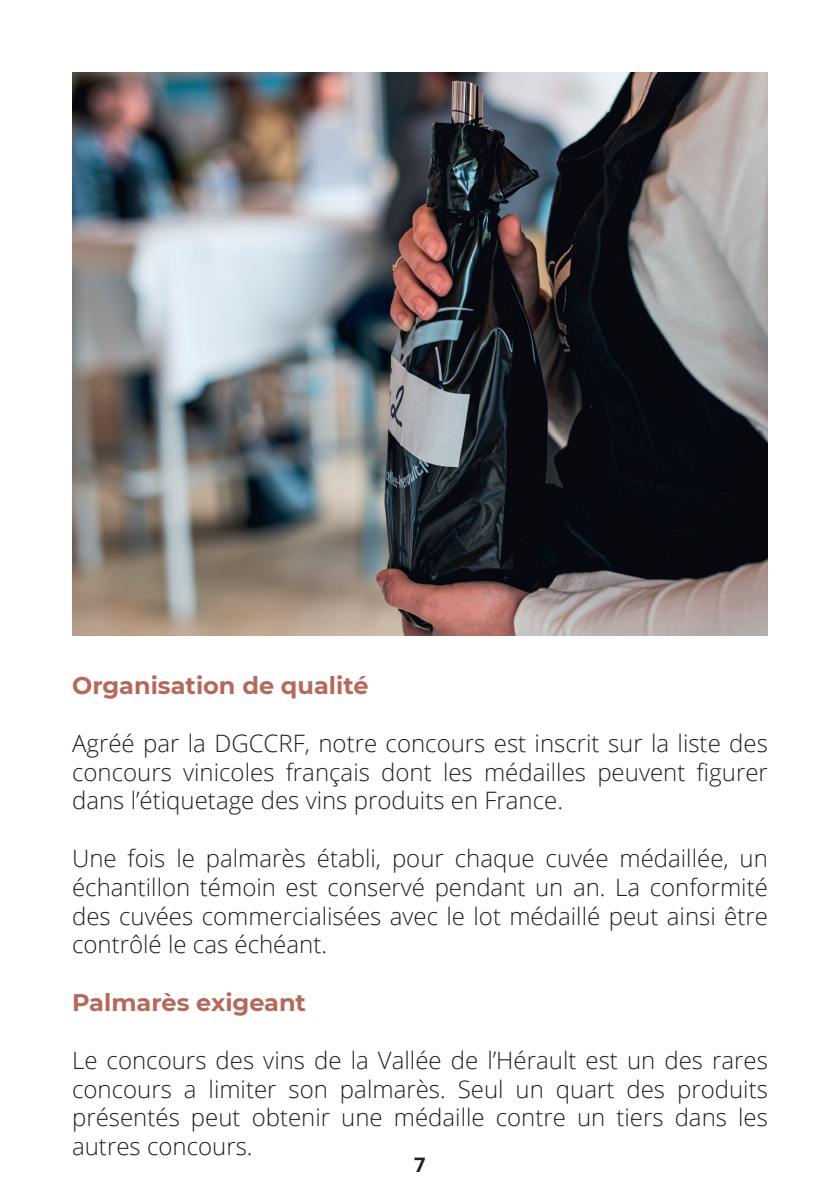
<style>
.page{position:relative;width:840px;height:1191px;background:#fff}
.page>*{position:absolute;margin:0;border:0;box-sizing:border-box;transform-origin:0 0}
.t1{font:300 24px/28.8px "Open Sans";color:#231f20;text-align:justify}
.t2{font:700 24px "Montserrat";color:#b4695b}
.t3{font:700 20px "Open Sans";color:#231f20}
</style>
<div class="page">
<img style="left:72px;top:72px;width:695px;height:563px">
<p class="t2" style="left:72px;top:668px;width:298px">Organisation de qualité</p>
<p class="t1" style="left:72px;top:728px;width:697px">Agréé par la DGCCRF, notre concours est inscrit sur la liste des concours vinicoles français dont les médailles peuvent figurer dans l’étiquetage des vins produits en France.</p>
<p class="t1" style="left:72px;top:843px;width:697px">Une fois le palmarès établi, pour chaque cuvée médaillée, un échantillon témoin est conservé pendant un an. La conformité des cuvées commercialisées avec le lot médaillé peut ainsi être contrôlé le cas échéant.</p>
<p class="t2" style="left:72px;top:985px;width:235px">Palmarès exigeant</p>
<p class="t1" style="left:72px;top:1045px;width:697px">Le concours des vins de la Vallée de l’Hérault est un des rares concours a limiter son palmarès. Seul un quart des produits présentés peut obtenir une médaille contre un tiers dans les autres concours.</p>
<p class="t3" style="left:414px;top:1150px;width:13px">7</p>
</div>
